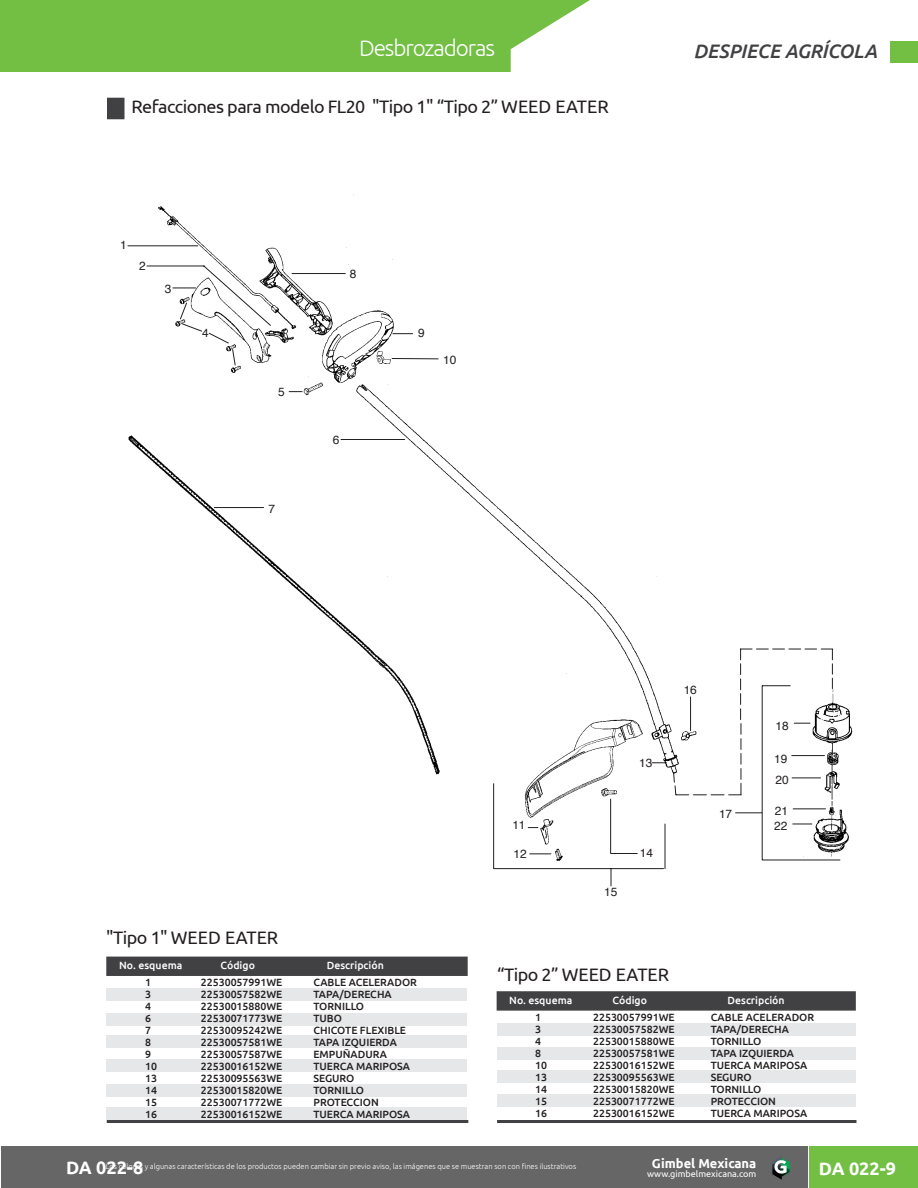
<style>
.page{position:relative;width:918px;height:1188px;background:#fff}
.page>*{position:absolute;margin:0;border:0;box-sizing:border-box;transform-origin:0 0}
.t1{font:300 22.5px "Ubuntu";letter-spacing:-.05em;color:#fff}
.t2{font:italic 500 19.5px "Ubuntu";color:#414042}
.t3{font:18px "Ubuntu";letter-spacing:-.03em;color:#231f20}
.t4{font:18px "Ubuntu";color:#231f20}
.t5{font:700 18px "Ubuntu";color:#fff}
.t6{font:700 12.9px "Ubuntu";color:#fff}
.t7{font:11.85px "Helvetica";color:#231f20}
.t8{font:500 10.5px/12px "Ubuntu";color:#231f20}
.t9{font:500 10.5px "Ubuntu";color:#fff}
.t10{font:9px "Ubuntu";color:#fff}
.t11{font:300 7.5px "Ubuntu";color:#fff}
</style>
<div class="page">
<div style="left:1px;top:1146px;width:806px;height:42px;background:#676667"></div>
<div style="left:809px;top:1146px;width:109px;height:42px;background:#72bf44"></div>
<svg style="left:772px;top:1156px;width:18px;height:24px"></svg>
<div style="left:1px;top:0;width:917px;height:72px;background:#72bf44"></div>
<svg style="left:511px;top:0;width:407px;height:72px;background:#f5faf2"></svg>
<div style="left:890px;top:41px;width:28px;height:21px;background:#72bf44"></div>
<div style="left:106px;top:957px;width:362px;height:19px;background:#414042"></div>
<div style="left:107px;top:988px;width:360px;height:12px;background:#e6e7e8"></div>
<div style="left:107px;top:1084px;width:360px;height:12px;background:#e6e7e8"></div>
<div style="left:107px;top:1036px;width:360px;height:12px;background:#e6e7e8"></div>
<div style="left:107px;top:1013px;width:360px;height:12px;background:#e6e7e8"></div>
<div style="left:107px;top:1107px;width:360px;height:12px;background:#e6e7e8"></div>
<div style="left:107px;top:1059px;width:360px;height:13px;background:#e6e7e8"></div>
<hr style="left:107px;top:1120px;width:361px;height:3px;background:#414042">
<div style="left:107px;top:98px;width:18px;height:21px;background:#414042;border:2px solid #414042"></div>
<svg style="left:493px;top:824px;width:347px;height:62px"></svg>
<svg style="left:394px;top:333px;width:439px;height:491px"></svg>
<img style="left:394px;top:786px;width:52px;height:7px">
<img style="left:128px;top:435px;width:216px;height:197px">
<img style="left:158px;top:194px;width:236px;height:202px">
<img style="left:344px;top:368px;width:371px;height:418px">
<svg style="left:128px;top:245px;width:218px;height:147px"></svg>
<img style="left:374px;top:350px;width:22px;height:16px">
<hr style="left:214px;top:507px;width:50px;height:1px;background:#231f20">
<hr style="left:341px;top:439px;width:64px;height:1px;background:#231f20">
<hr style="left:392px;top:358px;width:46px;height:1px;background:#231f20">
<img style="left:676px;top:727px;width:23px;height:16px">
<img style="left:802px;top:672px;width:51px;height:186px">
<hr style="left:793px;top:809px;width:33px;height:1px;background:#231f20">
<img style="left:514px;top:718px;width:132px;height:148px">
<div style="left:497px;top:991px;width:359px;height:20px;background:#414042;border:2px solid #414042"></div>
<div style="left:497px;top:1023px;width:358px;height:12px;background:#e6e7e8"></div>
<div style="left:497px;top:1070px;width:358px;height:12px;background:#e6e7e8"></div>
<div style="left:497px;top:1048px;width:358px;height:12px;background:#e6e7e8"></div>
<div style="left:497px;top:1094px;width:358px;height:12px;background:#e6e7e8"></div>
<hr style="left:497px;top:1120px;width:359px;height:3px;background:#414042">
<h1 class="t1" style="left:359px;top:34px;width:138px">Desbrozadoras</h1>
<h3 class="t3" style="left:132px;top:96px;width:479px">Refacciones para modelo FL20 "Tipo 1" “Tipo 2” WEED EATER</h3>
<p class="t7" style="left:120px;top:236px;width:8px">1</p>
<p class="t7" style="left:139px;top:257px;width:8px">2</p>
<p class="t7" style="left:165px;top:280px;width:8px">3</p>
<p class="t7" style="left:202px;top:324px;width:8px">4</p>
<p class="t7" style="left:278px;top:382px;width:8px">5</p>
<p class="t7" style="left:269px;top:499px;width:8px">7</p>
<p class="t7" style="left:350px;top:265px;width:8px">8</p>
<p class="t7" style="left:333px;top:431px;width:8px">6</p>
<p class="t7" style="left:418px;top:324px;width:8px">9</p>
<p class="t7" style="left:443px;top:351px;width:15px">10</p>
<h2 class="t2" style="left:694px;top:39px;width:185px">DESPIECE AGRÍCOLA</h2>
<h3 class="t4" style="left:106px;top:927px;width:174px">"Tipo 1" WEED EATER</h3>
<p class="t7" style="left:512px;top:816px;width:15px">11</p>
<p class="t7" style="left:513px;top:845px;width:15px">12</p>
<p class="t7" style="left:639px;top:754px;width:15px">13</p>
<p class="t7" style="left:604px;top:883px;width:15px">15</p>
<p class="t7" style="left:640px;top:843px;width:15px">14</p>
<p class="t7" style="left:684px;top:681px;width:15px">16</p>
<p class="t7" style="left:719px;top:804px;width:15px">17</p>
<p class="t7" style="left:776px;top:717px;width:15px">18</p>
<p class="t7" style="left:774px;top:749px;width:15px">19</p>
<p class="t7" style="left:776px;top:771px;width:15px">20</p>
<p class="t7" style="left:775px;top:802px;width:15px">21</p>
<p class="t7" style="left:774px;top:817px;width:15px">22</p>
<p class="t9" style="left:119px;top:959px;width:65px">No. esquema</p>
<p class="t9" style="left:221px;top:959px;width:36px">Código</p>
<p class="t9" style="left:327px;top:959px;width:59px">Descripción</p>
<p class="t8" style="left:145px;top:976px;width:13px">1<br>3<br>4<br>6<br>7<br>8<br>9<br>10<br>13<br>14<br>15<br>16</p>
<p class="t8" style="left:201px;top:976px;width:83px;text-align:justify">22530057991WE 22530057582WE 22530015880WE 22530071773WE 22530095242WE 22530057581WE 22530057587WE 22530016152WE 22530095563WE 22530015820WE 22530071772WE 22530016152WE</p>
<p class="t8" style="left:314px;top:976px;width:105px">CABLE ACELERADOR<br>TAPA/DERECHA<br>TORNILLO<br>TUBO<br>CHICOTE FLEXIBLE<br>TAPA IZQUIERDA<br>EMPUÑADURA<br>TUERCA MARIPOSA<br>SEGURO<br>TORNILLO<br>PROTECCION<br>TUERCA MARIPOSA</p>
<h3 class="t4" style="left:497px;top:963px;width:173px">“Tipo 2” WEED EATER</h3>
<p class="t9" style="left:509px;top:994px;width:65px">No. esquema</p>
<p class="t9" style="left:613px;top:994px;width:36px">Código</p>
<p class="t9" style="left:728px;top:994px;width:59px">Descripción</p>
<p class="t8" style="left:535px;top:1010px;width:13px">1<br>3<br>4<br>8<br>10<br>13<br>14<br>15<br>16</p>
<p class="t8" style="left:593px;top:1010px;width:83px;text-align:justify">22530057991WE 22530057582WE 22530015880WE 22530057581WE 22530016152WE 22530095563WE 22530015820WE 22530071772WE 22530016152WE</p>
<p class="t8" style="left:711px;top:1011px;width:105px">CABLE ACELERADOR<br>TAPA/DERECHA<br>TORNILLO<br>TAPA IZQUIERDA<br>TUERCA MARIPOSA<br>SEGURO<br>TORNILLO<br>PROTECCION<br>TUERCA MARIPOSA</p>
<p class="t11" style="left:106px;top:1162px;width:472px">Los colores y algunas características de los productos pueden cambiar sin previo aviso, las imágenes que se muestran son con fines ilustrativos</p>
<p class="t6" style="left:652px;top:1155px;width:106px">Gimbel Mexicana</p>
<p class="t10" style="left:647px;top:1169px;width:111px">www.gimbelmexicana.com</p>
<h3 class="t5" style="left:66px;top:1157px;width:79px">DA 022-8</h3>
<h3 class="t5" style="left:819px;top:1158px;width:79px">DA 022-9</h3>
</div>
